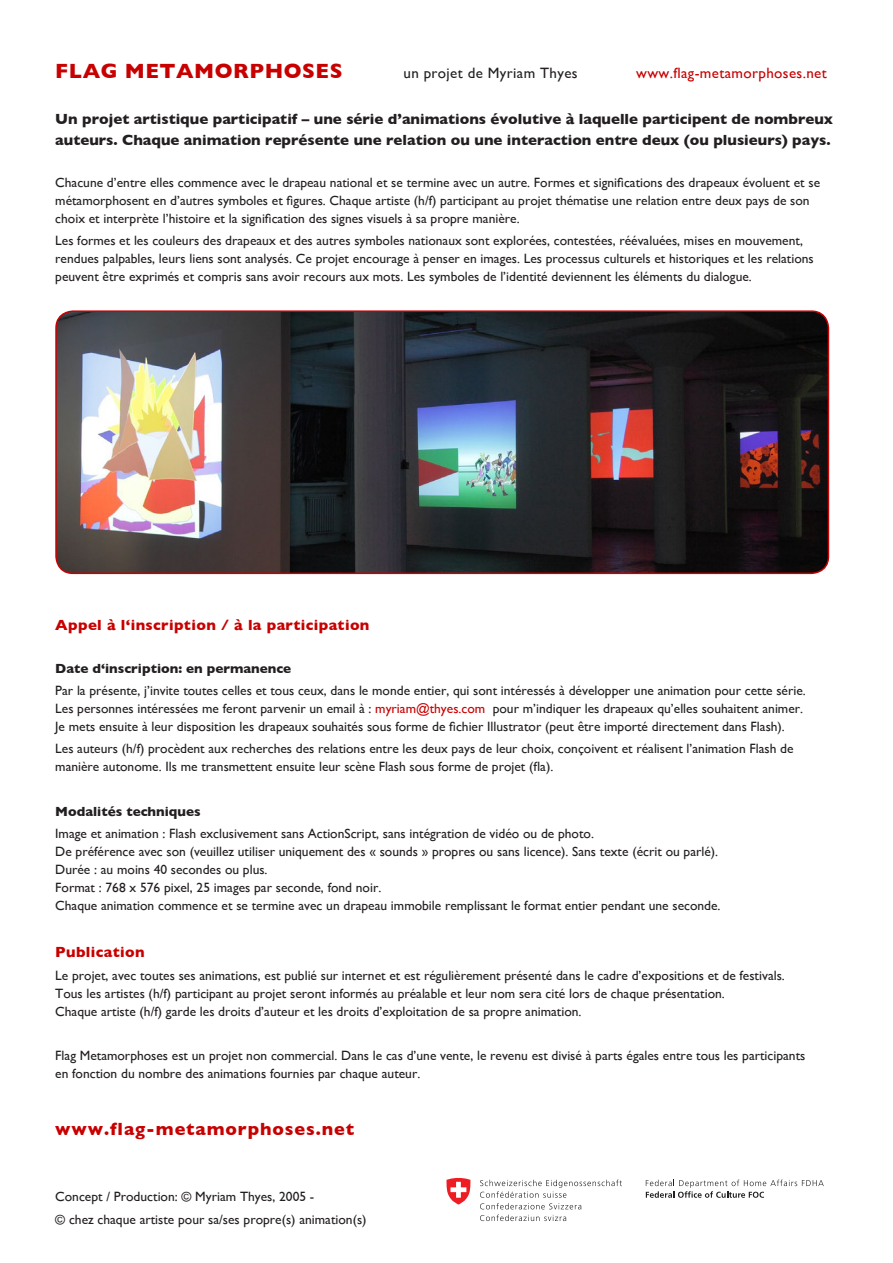
<style>
.page{position:relative;width:893px;height:1263px;background:#fff}
.page>*{position:absolute;margin:0;border:0;box-sizing:border-box;transform-origin:0 0}
.t1{font:700 21px "Gill Sans";letter-spacing:.025em;color:#c80000}
.t2{font:700 18px "Gill Sans";letter-spacing:.05em;color:#c80000}
.t3{font:700 15px/21px "Gill Sans";color:#231f20}
.t4{font:700 15px "Gill Sans";letter-spacing:.025em;color:#c80000}
.t5{font:15px "Gill Sans";letter-spacing:.025em;color:#c80000}
.t6{font:15px "Gill Sans";letter-spacing:.025em;color:#231f20}
.t7{font:13.5px/18px "Gill Sans";color:#231f20}
.t8{font:700 13.5px "Gill Sans";color:#231f20}
.s1{color:#c80000}
</style>
<div class="page">
<img style="left:58px;top:311px;width:770px;height:262px">
<div style="left:55px;top:310px;width:774px;height:264px;border:2px solid #c80000;border-radius:17px"></div>
<svg style="left:646px;top:1179px;width:178px;height:19px"></svg>
<svg style="left:480px;top:1179px;width:142px;height:42px"></svg>
<svg style="left:446px;top:1178px;width:25px;height:26px"></svg>
<h1 class="t1" style="left:55px;top:54px;width:289px">FLAG METAMORPHOSES</h1>
<p class="t6" style="left:403px;top:64px;width:176px">un projet de Myriam Thyes</p>
<p class="t5" style="left:636px;top:64px;width:192px">www.flag-metamorphoses.net</p>
<p class="t3" style="left:55px;top:108px;width:779px">Un projet artistique participatif – une série d’animations évolutive à laquelle participent de nombreux auteurs. Chaque animation représente une relation ou une interaction entre deux (ou plusieurs) pays.</p>
<p class="t7" style="left:55px;top:173px;width:766px">Chacune d’entre elles commence avec le drapeau national et se termine avec un autre. Formes et significations des drapeaux évoluent et se métamorphosent en d’autres symboles et figures. Chaque artiste (h/f) participant au projet thématise une relation entre deux pays de son choix et interprète l’histoire et la signification des signes visuels à sa propre manière.</p>
<p class="t7" style="left:55px;top:231px;width:760px">Les formes et les couleurs des drapeaux et des autres symboles nationaux sont explorées, contestées, réévaluées, mises en mouvement, rendues palpables, leurs liens sont analysés. Ce projet encourage à penser en images. Les processus culturels et historiques et les relations peuvent être exprimés et compris sans avoir recours aux mots. Les symboles de l’identité deviennent les éléments du dialogue.</p>
<p class="t4" style="left:55px;top:613px;width:316px">Appel à l‘inscription / à la participation</p>
<p class="t8" style="left:55px;top:657px;width:238px">Date d‘inscription: en permanence</p>
<p class="t7" style="left:55px;top:681px;width:752px">Par la présente, j’invite toutes celles et tous ceux, dans le monde entier, qui sont intéressés à développer une animation pour cette série.<br>Les personnes intéressées me feront parvenir un email à : <span class="s1">myriam@thyes.com</span> pour m’indiquer les drapeaux qu’elles souhaitent animer.<br>Je mets ensuite à leur disposition les drapeaux souhaités sous forme de fichier Illustrator (peut être importé directement dans Flash).</p>
<p class="t7" style="left:55px;top:739px;width:740px">Les auteurs (h/f) procèdent aux recherches des relations entre les deux pays de leur choix, conçoivent et réalisent l’animation Flash de manière autonome. Ils me transmettent ensuite leur scène Flash sous forme de projet (fla).</p>
<p class="t8" style="left:55px;top:800px;width:147px">Modalités techniques</p>
<p class="t7" style="left:55px;top:824px;width:667px">Image et animation : Flash exclusivement sans ActionScript, sans intégration de vidéo ou de photo.<br>De préférence avec son (veuillez utiliser uniquement des « sounds » propres ou sans licence). Sans texte (écrit ou parlé).<br>Durée : au moins 40 secondes ou plus.<br>Format : 768 x 576 pixel, 25 images par seconde, fond noir.<br>Chaque animation commence et se termine avec un drapeau immobile remplissant le format entier pendant une seconde.</p>
<p class="t4" style="left:55px;top:940px;width:91px">Publication</p>
<p class="t7" style="left:55px;top:966px;width:731px">Le projet, avec toutes ses animations, est publié sur internet et est régulièrement présenté dans le cadre d’expositions et de festivals.<br>Tous les artistes (h/f) participant au projet seront informés au préalable et leur nom sera cité lors de chaque présentation.<br>Chaque artiste (h/f) garde les droits d’auteur et les droits d’exploitation de sa propre animation.</p>
<p class="t7" style="left:55px;top:1046px;width:752px">Flag Metamorphoses est un projet non commercial. Dans le cas d’une vente, le revenu est divisé à parts égales entre tous les participants en fonction du nombre des animations fournies par chaque auteur.</p>
<h2 class="t2" style="left:55px;top:1114px;width:300px">www.flag-metamorphoses.net</h2>
<p class="t7" style="left:55px;top:1185px;width:313px;line-height:22.2px">Concept / Production: © Myriam Thyes, 2005 -<br>© chez chaque artiste pour sa/ses propre(s) animation(s)</p>
</div>
